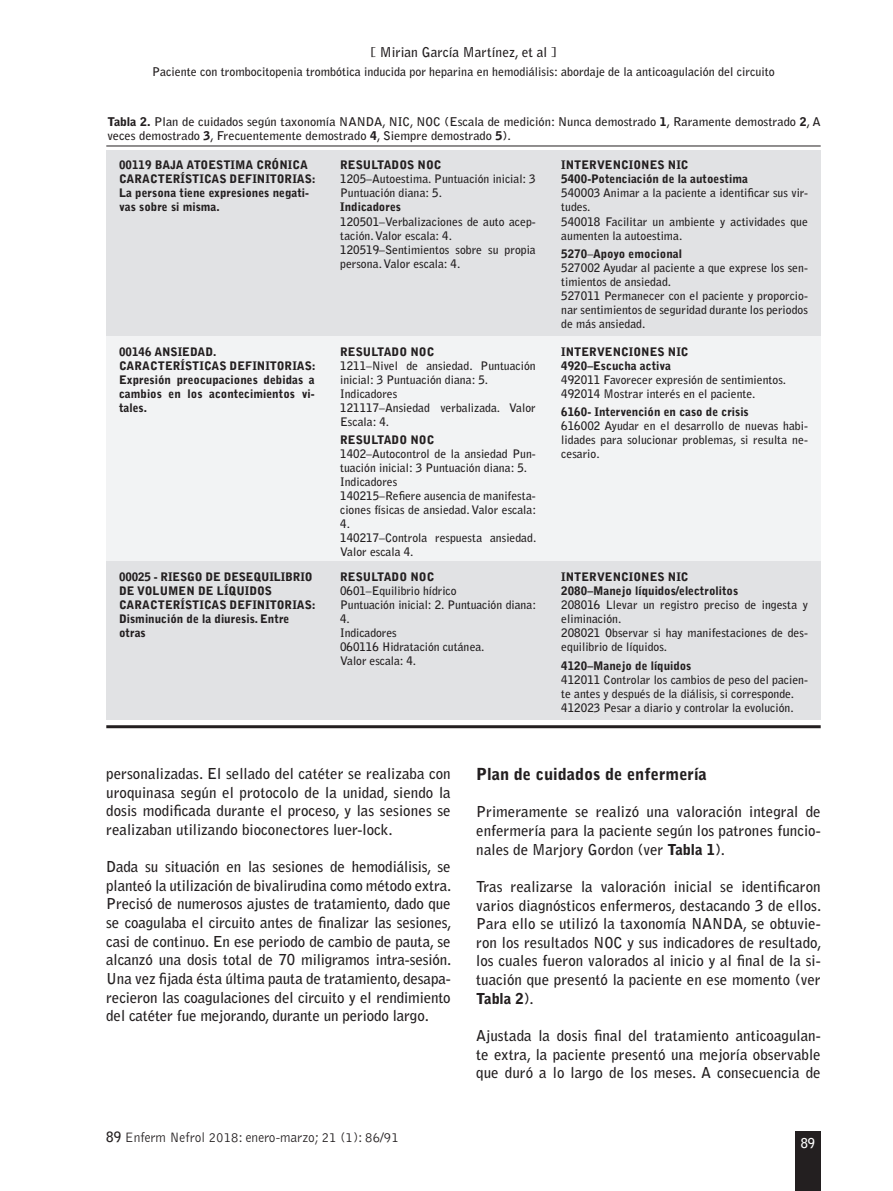
<style>
.page{position:relative;width:893px;height:1191px;background:#fff}
.page>*{position:absolute;margin:0;border:0;box-sizing:border-box;transform-origin:0 0}
.t1{font:900 16.5px "Bell Gothic Std";color:#231f20}
.t2{font:700 15px/18.6px "Bell Gothic Std";color:#231f20;text-align:justify}
.t3{font:300 14.1px "Bell Gothic Std";color:#231f20;scale:.95 1}
.t4{font:700 13.5px "Bell Gothic Std";color:#231f20}
.t5{font:700 13.5px "Bell Gothic Std";color:#fff;scale:.95 1}
._00titul1{font:700 12px/14.4px "Bell Gothic Std";color:#231f20;scale:1.04 1}
._00titularprincipal{font:700 12px "Bell Gothic Std";color:#231f20}
.t6{font:700 11.7px/14.1px "Bell Gothic Std";color:#231f20}
.t7{font:900 11.7px/14.1px "Bell Gothic Std";color:#231f20}
.s1{font-weight:900}
.s2{font-weight:700}
</style>
<div class="page">
<div style="left:795px;top:1131px;width:26px;height:60px;background:#231f20"></div>
<hr style="left:106px;top:146px;width:715px;height:1px;background:#231f20">
<div style="left:106px;top:150px;width:221px;height:186px;background:#e1e2e4"></div>
<div style="left:106px;top:336px;width:221px;height:225px;background:#f2f3f4"></div>
<div style="left:106px;top:561px;width:221px;height:159px;background:#e1e2e4"></div>
<div style="left:327px;top:150px;width:222px;height:186px;background:#e1e2e4"></div>
<div style="left:327px;top:336px;width:222px;height:225px;background:#f2f3f4"></div>
<div style="left:327px;top:561px;width:222px;height:159px;background:#e1e2e4"></div>
<div style="left:549px;top:150px;width:272px;height:186px;background:#e1e2e4"></div>
<div style="left:549px;top:336px;width:272px;height:225px;background:#f2f3f4"></div>
<div style="left:549px;top:561px;width:272px;height:159px;background:#e1e2e4"></div>
<hr style="left:106px;top:725px;width:715px;height:3px;background:#231f20">
<p class="t4" style="left:371px;top:44px;width:187px">[ Mirian García Martínez, et al ]</p>
<p class="_00titularprincipal" style="left:152px;top:65px;width:624px">Paciente con trombocitopenia trombótica inducida por heparina en hemodiálisis: abordaje de la anticoagulación del circuito</p>
<p class="_00titul1" style="left:107px;top:114px;width:687px"><span class="s1">Tabla 2.</span> Plan de cuidados según taxonomía NANDA, NIC, NOC (Escala de medición: Nunca demostrado <span class="s1">1</span>, Raramente demostrado <span class="s1">2</span>, A veces demostrado <span class="s1">3</span>, Frecuentemente demostrado <span class="s1">4</span>, Siempre demostrado <span class="s1">5</span>).</p>
<p class="t7" style="left:119px;top:158px;width:190px">00119 BAJA ATOESTIMA CRÓNICA</p>
<p class="t7" style="left:119px;top:172px;width:198px">CARACTERÍSTICAS DEFINITORIAS:<br>La persona tiene expresiones negati&shy;vas sobre si misma.</p>
<p class="t7" style="left:340px;top:158px;width:103px">RESULTADOS NOC</p>
<p class="t6" style="left:340px;top:172px;width:197px">1205–Autoestima. Puntuación inicial: 3<br>Puntuación diana: 5.</p>
<p class="t7" style="left:340px;top:200px;width:62px">Indicadores</p>
<p class="t6" style="left:340px;top:214px;width:197px">120501–Verbalizaciones de auto acep&shy;tación. Valor escala: 4.</p>
<p class="t6" style="left:340px;top:242px;width:197px">120519–Sentimientos sobre su propia persona. Valor escala: 4.</p>
<p class="t7" style="left:561px;top:158px;width:129px">INTERVENCIONES NIC</p>
<p class="t7" style="left:561px;top:172px;width:188px">5400-Potenciación de la autoestima</p>
<p class="t6" style="left:561px;top:186px;width:248px">540003 Animar a la paciente a identificar sus vir&shy;tudes.</p>
<p class="t6" style="left:561px;top:214px;width:248px">540018 Facilitar un ambiente y actividades que aumenten la autoestima.</p>
<p class="t7" style="left:561px;top:247px;width:122px">5270<span class="s2">–</span>Apoyo emocional</p>
<p class="t6" style="left:561px;top:261px;width:248px">527002 Ayudar al paciente a que exprese los sen&shy;timientos de ansiedad.</p>
<p class="t6" style="left:561px;top:289px;width:248px;text-align:justify">527011 Permanecer con el paciente y proporcio&shy;nar sentimientos de seguridad durante los periodos de más ansiedad.</p>
<p class="t7" style="left:561px;top:344px;width:129px">INTERVENCIONES NIC</p>
<p class="t7" style="left:561px;top:358px;width:111px">4920–Escucha activa</p>
<p class="t6" style="left:561px;top:372px;width:226px">492011 Favorecer expresión de sentimientos.</p>
<p class="t6" style="left:561px;top:386px;width:195px">492014 Mostrar interés en el paciente.</p>
<p class="t7" style="left:561px;top:405px;width:189px">6160- Intervención en caso de crisis</p>
<p class="t6" style="left:561px;top:419px;width:248px;text-align:justify">616002 Ayudar en el desarrollo de nuevas habi&shy;lidades para solucionar problemas, si resulta ne&shy;cesario.</p>
<p class="t7" style="left:340px;top:344px;width:96px">RESULTADO NOC</p>
<p class="t6" style="left:340px;top:358px;width:197px">1211–Nivel de ansiedad. Puntuación inicial: 3 Puntuación diana: 5.</p>
<p class="t6" style="left:340px;top:386px;width:59px">Indicadores</p>
<p class="t6" style="left:340px;top:400px;width:197px">121117–Ansiedad verbalizada. Valor<br>Escala: 4.</p>
<p class="t7" style="left:340px;top:433px;width:96px">RESULTADO NOC</p>
<p class="t6" style="left:340px;top:447px;width:197px">1402–Autocontrol de la ansiedad Pun&shy;tuación inicial: 3 Puntuación diana: 5.</p>
<p class="t6" style="left:340px;top:475px;width:59px">Indicadores</p>
<p class="t6" style="left:340px;top:489px;width:198px;text-align:justify">140215–Refiere ausencia de manifesta&shy;ciones físicas de ansiedad. Valor escala:<br>4.</p>
<p class="t6" style="left:340px;top:531px;width:198px">140217–Controla respuesta ansiedad.<br>Valor escala 4.</p>
<p class="t7" style="left:340px;top:570px;width:96px">RESULTADO NOC</p>
<p class="t6" style="left:340px;top:584px;width:118px">0601–Equilibrio hídrico</p>
<p class="t6" style="left:340px;top:598px;width:198px">Puntuación inicial: 2. Puntuación diana:<br>4.</p>
<p class="t6" style="left:340px;top:626px;width:58px">Indicadores</p>
<p class="t6" style="left:340px;top:640px;width:146px">060116 Hidratación cutánea.</p>
<p class="t6" style="left:340px;top:654px;width:77px">Valor escala: 4.</p>
<p class="t7" style="left:119px;top:344px;width:99px">00146 ANSIEDAD.</p>
<p class="t7" style="left:119px;top:358px;width:198px;text-align:justify">CARACTERÍSTICAS DEFINITORIAS:<br>Expresión preocupaciones debidas a cambios en los acontecimientos vi&shy;tales.</p>
<p class="t7" style="left:561px;top:570px;width:129px">INTERVENCIONES NIC</p>
<p class="t7" style="left:561px;top:584px;width:179px">2080–Manejo líquidos/electrolitos</p>
<p class="t6" style="left:561px;top:598px;width:248px">208016 Llevar un registro preciso de ingesta y eliminación.</p>
<p class="t6" style="left:561px;top:626px;width:248px">208021 Observar si hay manifestaciones de des&shy;equilibrio de líquidos.</p>
<p class="t7" style="left:561px;top:658px;width:132px">4120–Manejo de líquidos</p>
<p class="t6" style="left:561px;top:672px;width:248px">412011 Controlar los cambios de peso del pacien&shy;te antes y después de la diálisis, si corresponde.</p>
<p class="t6" style="left:561px;top:700px;width:234px">412023 Pesar a diario y controlar la evolución.</p>
<p class="t7" style="left:119px;top:570px;width:195px">00025 - RIESGO DE DESEQUILIBRIO<br>DE VOLUMEN DE LÍQUIDOS</p>
<p class="t7" style="left:119px;top:598px;width:198px">CARACTERÍSTICAS DEFINITORIAS:<br>Disminución de la diuresis. Entre otras</p>
<p class="t2" style="left:106px;top:764px;width:346px">personalizadas. El sellado del catéter se realizaba con uroquinasa según el protocolo de la unidad, siendo la dosis modificada durante el proceso, y las sesiones se realizaban utilizando bioconectores luer-lock.</p>
<p class="t2" style="left:106px;top:857px;width:347px">Dada su situación en las sesiones de hemodiálisis, se planteó la utilización de bivalirudina como método extra.<br>Precisó de numerosos ajustes de tratamiento, dado que se coagulaba el circuito antes de finalizar las sesiones, casi de continuo. En ese periodo de cambio de pauta, se alcanzó una dosis total de 70 miligramos intra-sesión.<br>Una vez fijada ésta última pauta de tratamiento, desapa&shy;recieron las coagulaciones del circuito y el rendimiento del catéter fue mejorando, durante un periodo largo.</p>
<p class="t3" style="left:106px;top:1129px;width:309px"><span class="s2">89</span> Enferm Nefrol 2018: enero-marzo; 21 (1): 86/91</p>
<p class="t1" style="left:476px;top:764px;width:232px">Plan de cuidados de enfermería</p>
<p class="t2" style="left:476px;top:802px;width:346px">Primeramente se realizó una valoración integral de enfermería para la paciente según los patrones funcio&shy;nales de Marjory Gordon (ver <span class="s1">Tabla 1</span>).</p>
<p class="t2" style="left:476px;top:877px;width:347px">Tras realizarse la valoración inicial se identificaron varios diagnósticos enfermeros, destacando 3 de ellos.<br>Para ello se utilizó la taxonomía NANDA, se obtuvie&shy;ron los resultados NOC y sus indicadores de resultado, los cuales fueron valorados al inicio y al final de la si&shy;tuación que presentó la paciente en ese momento (ver <span class="s1">Tabla 2</span>).</p>
<p class="t2" style="left:476px;top:1026px;width:346px">Ajustada la dosis final del tratamiento anticoagulan&shy;te extra, la paciente presentó una mejoría observable que duró a lo largo de los meses. A consecuencia de</p>
<p class="t5" style="left:801px;top:1134px;width:17px">89</p>
</div>
